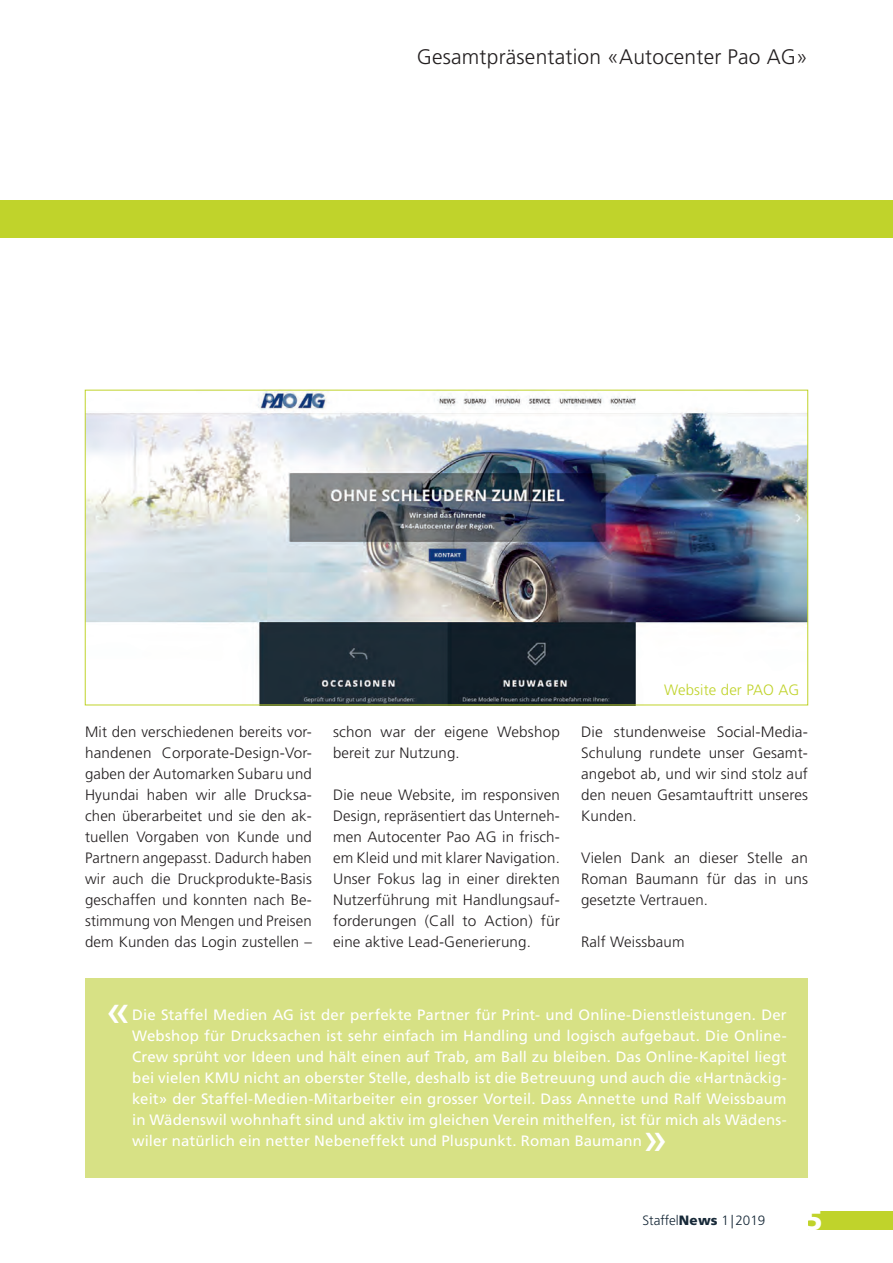
<style>
.page{position:relative;width:893px;height:1263px;background:#fff}
.page>*{position:absolute;margin:0;border:0;box-sizing:border-box;transform-origin:0 0}
.t1{font:45px "Frutiger LT Std";color:#fff}
.t2{font:900 28.5px "Frutiger LT Std";color:#fff}
.t3{font:300 21px "Frutiger LT Std";letter-spacing:.01em;color:#231f20}
.t4{font:300 15px/21px "Frutiger LT Std";letter-spacing:.01em;color:#231f20;text-align:justify}
.t5{font:15px/21px "Frutiger LT Std";letter-spacing:.01em;color:#fff;text-align:justify}
.t6{font:300 15px "Frutiger LT Std";letter-spacing:.01em;color:#c0d32b}
.t7{font:300 13.5px "Frutiger LT Std";color:#172938}
.s1{font-weight:900}
</style>
<div class="page">
<div style="left:808px;top:1211px;width:85px;height:18px;background:#c0d32b"></div>
<div style="left:0;top:201px;width:893px;height:37px;background:#c0d32b"></div>
<img style="left:87px;top:392px;width:719px;height:311px">
<div style="left:85px;top:978px;width:723px;height:200px;background:#d7e185"></div>
<h3 class="t3" style="left:417px;top:45px;width:393px">Gesamtpräsentation «Autocenter Pao AG»</h3>
<p class="t4" style="left:85px;top:721px;width:228px">Mit den verschiedenen bereits vor&shy;handenen Corporate-Design-Vor&shy;gaben der Automarken Subaru und Hyundai haben wir alle Drucksa&shy;chen überarbeitet und sie den ak&shy;tuellen Vorgaben von Kunde und Partnern angepasst. Dadurch haben wir auch die Druckprodukte-Basis geschaffen und konnten nach Be&shy;stimmung von Mengen und Preisen dem Kunden das Login zustellen –</p>
<p class="t4" style="left:333px;top:721px;width:228px">schon war der eigene Webshop bereit zur Nutzung.</p>
<p class="t4" style="left:333px;top:784px;width:228px">Die neue Website, im responsiven Design, repräsentiert das Unterneh&shy;men Autocenter Pao AG in frisch&shy;em Kleid und mit klarer Navigation.<br>Unser Fokus lag in einer direkten Nutzerführung mit Handlungsauf&shy;forderungen (Call to Action) für eine aktive Lead-Generierung.</p>
<p class="t6" style="left:664px;top:681px;width:137px">Website der PAO AG</p>
<p class="t4" style="left:581px;top:721px;width:228px">Die stundenweise Social-Media-Schulung rundete unser Gesamt&shy;angebot ab, und wir sind stolz auf den neuen Gesamtauftritt unseres Kunden.</p>
<p class="t4" style="left:581px;top:847px;width:228px">Vielen Dank an dieser Stelle an Roman Baumann für das in uns gesetzte Vertrauen.</p>
<p class="t4" style="left:581px;top:931px;width:105px">Ralf Weissbaum</p>
<h1 class="t1" style="left:106px;top:984px;width:27px">«</h1>
<p class="t5" style="left:132px;top:1004px;width:656px">Die Staffel Medien AG ist der perfekte Partner für Print- und Online-Dienstleistungen. Der Webshop für Drucksachen ist sehr einfach im Handling und logisch aufgebaut. Die Online-Crew sprüht vor Ideen und hält einen auf Trab, am Ball zu bleiben. Das Online-Kapitel liegt bei vielen KMU nicht an oberster Stelle, deshalb ist die Betreuung und auch die «Hartnäckig&shy;keit» der Staffel-Medien-Mitarbeiter ein grosser Vorteil. Dass Annette und Ralf Weissbaum in Wädenswil wohnhaft sind und aktiv im gleichen Verein mithelfen, ist für mich als Wädens&shy;wiler natürlich ein netter Nebeneffekt und Pluspunkt. Roman Baumann</p>
<h1 class="t1" style="left:642px;top:1112px;width:27px">»</h1>
<p class="t7" style="left:642px;top:1212px;width:124px">Staffel<span class="s1">News</span> 1|2019</p>
<h2 class="t2" style="left:805px;top:1203px;width:19px">5</h2>
</div>
